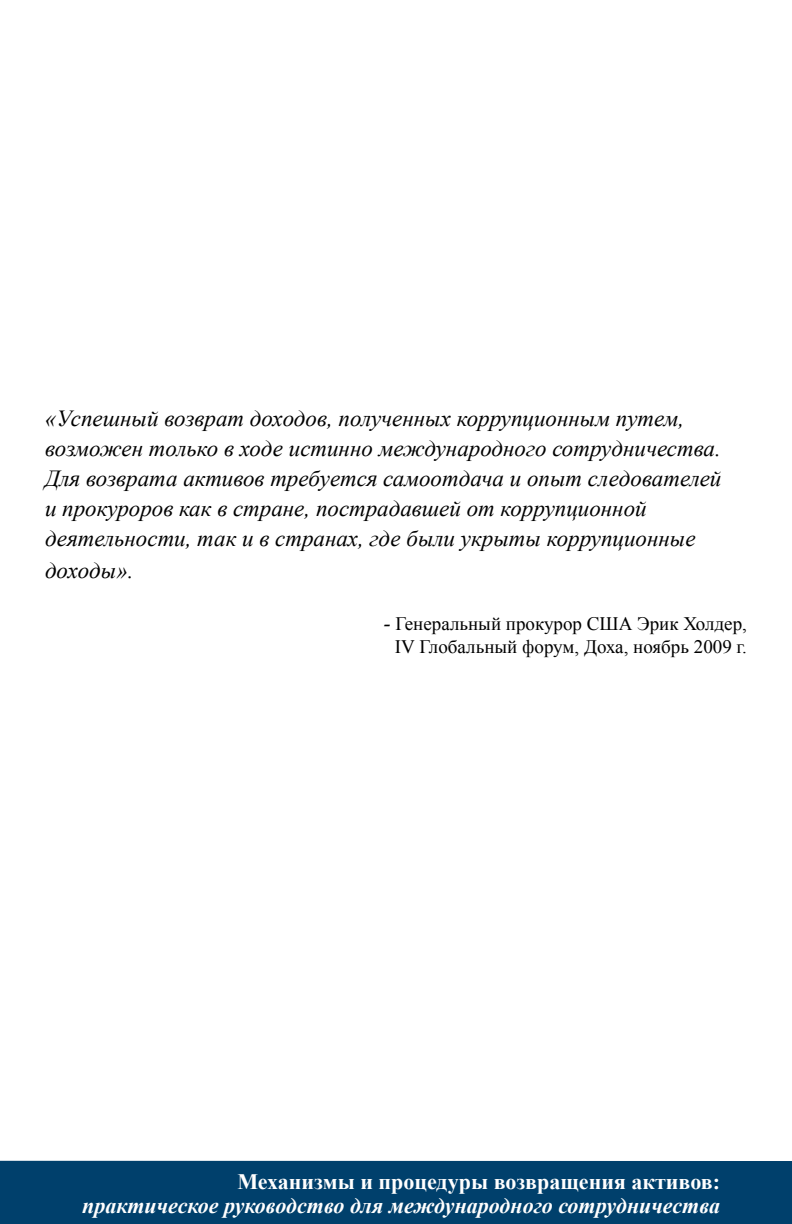
<style>
.page{position:relative;width:792px;height:1224px;background:#fff}
.page>*{position:absolute;margin:0;border:0;box-sizing:border-box;transform-origin:0 0}
.t1{font:italic 23px/30.2px "Times New Roman";color:#000}
.t2{font:italic 700 22px "Times New Roman";color:#fff}
.t3{font:700 22px "Times New Roman";color:#fff}
.t4{font:19px/22.8px "Times New Roman";color:#000;text-align:center}
.s1{font-family:"Book Antiqua";font-size:20px}
</style>
<div class="page">
<div style="left:0;top:1161px;width:792px;height:63px;background:#00406c"></div>
<p class="t1" style="left:45px;top:403px;width:678px">«Успешный возврат доходов, полученных коррупционным путем, возможен только в ходе истинно международного сотрудничества.<br>Для возврата активов требуется самоотдача и опыт следователей и прокуроров как в стране, пострадавшей от коррупционной деятельности, так и в странах, где были укрыты коррупционные доходы».</p>
<p class="t4" style="left:384px;top:612px;width:365px"><span class="s1">-</span> Генеральный прокурор США Эрик Холдер,<br>IV Глобальный форум, Доха, ноябрь 2009 г.</p>
<p class="t3" style="left:237px;top:1166px;width:484px">Механизмы и процедуры возвращения активов:</p>
<p class="t2" style="left:82px;top:1190px;width:639px">практическое руководство для международного сотрудничества</p>
</div>
